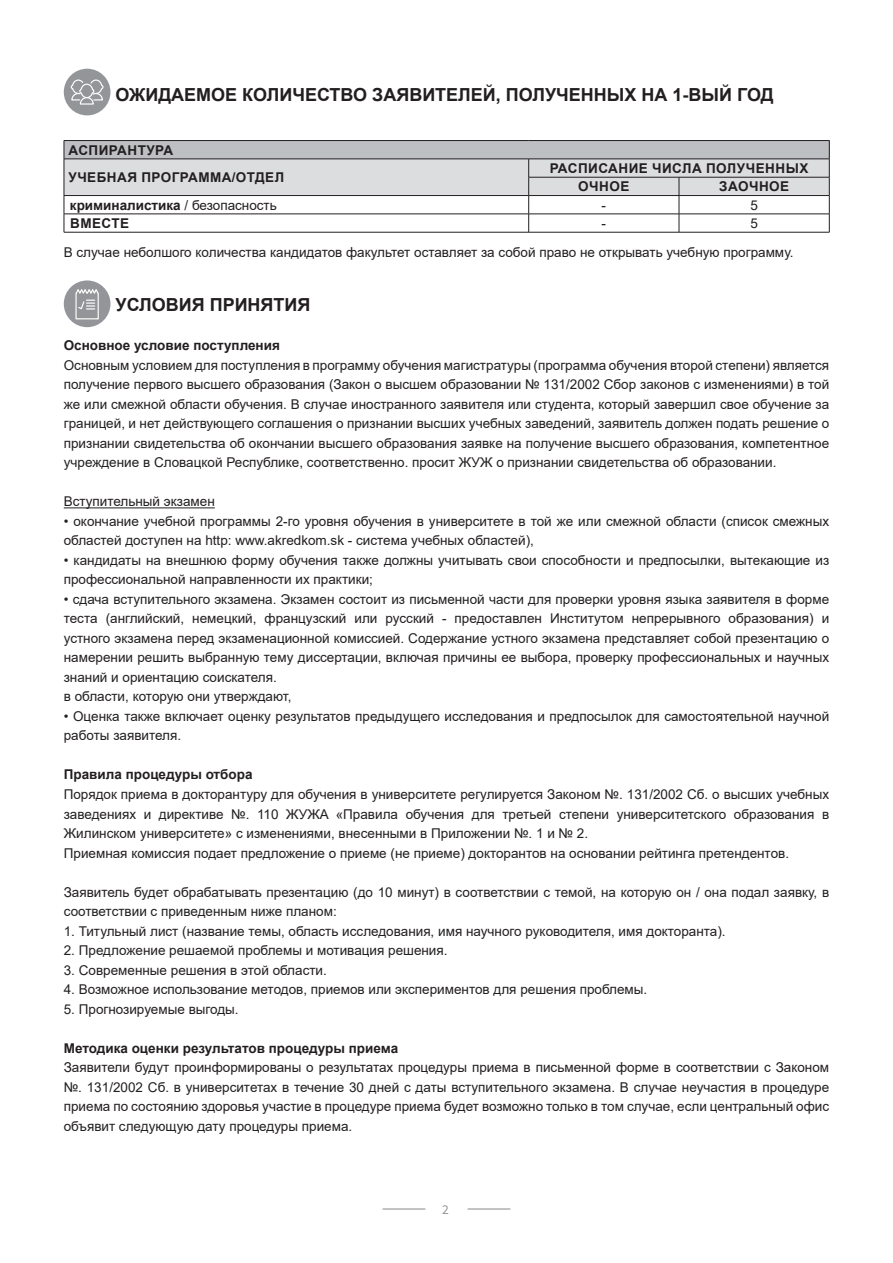
<style>
.page{position:relative;width:893px;height:1263px;background:#fff}
.page>*{position:absolute;margin:0;border:0;box-sizing:border-box;transform-origin:0 0}
.t1{font:700 18px "Arial";color:#231f20}
.t2{font:13.5px/19.5px "Arial";color:#231f20}
.t3{font:700 13.5px "Arial";color:#231f20}
.t4{font:700 13.5px/27.5px "Arial";letter-spacing:.035em;color:#231f20}
.t5{font:13.5px "Source Sans Pro";color:#939598}
.s1{font-weight:400}
</style>
<div class="page">
<hr style="left:383px;top:1208px;width:42px;height:1px;background:#939598">
<hr style="left:468px;top:1208px;width:42px;height:1px;background:#939598">
<hr style="left:64px;top:507px;width:151px;height:1px;background:#231f20">
<div style="left:64px;top:69px;width:46px;height:46px;background:#939598;border-radius:50%"></div>
<svg style="left:70px;top:79px;width:34px;height:26px"></svg>
<hr style="left:64px;top:140px;width:465px;height:1px;background:#231f20">
<hr style="left:529px;top:140px;width:300px;height:1px;background:#231f20">
<hr style="left:64px;top:232px;width:765px;height:1px;background:#231f20">
<svg style="left:64px;top:141px;width:766px;height:91px"></svg>
<div style="left:64px;top:280px;width:46px;height:47px;background:#939598;border-radius:50%"></div>
<svg style="left:75px;top:289px;width:24px;height:31px"></svg>
<h1 class="t1" style="left:115px;top:85px;width:660px">ОЖИДАЕМОЕ КОЛИЧЕСТВО ЗАЯВИТЕЛЕЙ, ПОЛУЧЕННЫХ НА 1-ВЫЙ ГОД</h1>
<p class="t4" style="left:68px;top:136px;width:217px">АСПИРАНТУРА<br>УЧЕБНАЯ ПРОГРАММА/ОТДЕЛ</p>
<p class="t4" style="left:578px;top:159px;width:232px;line-height:18.3px;text-indent:-29px">РАСПИСАНИЕ ЧИСЛА ПОЛУЧЕННЫХ<br>ОЧНОЕ</p>
<p class="t4" style="left:719px;top:173px;width:72px">ЗАОЧНОЕ</p>
<p class="t3" style="left:70px;top:197px;width:208px">криминалистика <span class="s1">/ безопасность</span></p>
<p class="t2" style="left:602px;top:195px;width:6px">-</p>
<p class="t2" style="left:750px;top:195px;width:9px">5</p>
<p class="t3" style="left:70px;top:216px;width:61px">ВМЕСТЕ</p>
<p class="t2" style="left:602px;top:214px;width:6px">-</p>
<p class="t2" style="left:64px;top:209px;width:731px;line-height:29.4px;text-indent:687px">5<br>В случае неболшого количества кандидатов факультет оставляет за собой право не открывать учебную программу.</p>
<h1 class="t1" style="left:115px;top:295px;width:196px">УСЛОВИЯ ПРИНЯТИЯ</h1>
<p class="t3" style="left:64px;top:338px;width:218px">Основное условие поступления</p>
<p class="t2" style="left:64px;top:355px;width:767px;text-align:justify">Основным условием для поступления в программу обучения магистратуры (программа обучения второй степени) является получение первого высшего образования (Закон о высшем образовании № 131/2002 Сбор законов с изменениями) в той же или смежной области обучения. В случае иностранного заявителя или студента, который завершил свое обучение за границей, и нет действующего соглашения о признании высших учебных заведений, заявитель должен подать решение о признании свидетельства об окончании высшего образования заявке на получение высшего образования, компетентное учреждение в Словацкой Республике, соответственно. просит ЖУЖ о признании свидетельства об образовании.</p>
<p class="t2" style="left:64px;top:492px;width:153px">Вступительный экзамен</p>
<p class="t2" style="left:64px;top:511px;width:767px">• окончание учебной программы 2-го уровня обучения в университете в той же или смежной области (список смежных областей доступен на http: www.akredkom.sk - система учебных областей),</p>
<p class="t2" style="left:64px;top:550px;width:767px">• кандидаты на внешнюю форму обучения также должны учитывать свои способности и предпосылки, вытекающие из профессиональной направленности их практики;</p>
<p class="t2" style="left:64px;top:589px;width:767px">• сдача вступительного экзамена. Экзамен состоит из письменной части для проверки уровня языка заявителя в форме теста (английский, немецкий, французский или русский - предоставлен Институтом непрерывного образования) и устного экзамена перед экзаменационной комиссией. Содержание устного экзамена представляет собой презентацию о намерении решить выбранную тему диссертации, включая причины ее выбора, проверку профессиональных и научных знаний и ориентацию соискателя.<br>в области, которую они утверждают,</p>
<p class="t2" style="left:64px;top:706px;width:767px">• Оценка также включает оценку результатов предыдущего исследования и предпосылок для самостоятельной научной работы заявителя.</p>
<p class="t3" style="left:64px;top:767px;width:190px">Правила процедуры отбора</p>
<p class="t2" style="left:64px;top:784px;width:767px">Порядок приема в докторантуру для обучения в университете регулируется Законом №. 131/2002 Сб. о высших учебных заведениях и директиве №. 110 ЖУЖA «Правила обучения для третьей степени университетского образования в Жилинском университете» с изменениями, внесенными в Приложении №. 1 и № 2.<br>Приемная комиссия подает предложение о приеме (не приеме) докторантов на основании рейтинга претендентов.</p>
<p class="t2" style="left:64px;top:882px;width:767px">Заявитель будет обрабатывать презентацию (до 10 минут) в соответствии с темой, на которую он / она подал заявку, в соответствии с приведенным ниже планом:</p>
<p class="t2" style="left:64px;top:921px;width:663px">1. Титульный лист (название темы, область исследования, имя научного руководителя, имя докторанта).</p>
<p class="t2" style="left:64px;top:940px;width:385px">2. Предложение решаемой проблемы и мотивация решения.</p>
<p class="t2" style="left:64px;top:960px;width:265px">3. Современные решения в этой области.</p>
<p class="t2" style="left:64px;top:979px;width:585px">4. Возможное использование методов, приемов или экспериментов для решения проблемы.</p>
<p class="t2" style="left:64px;top:999px;width:176px">5. Прогнозируемые выгоды.</p>
<p class="t3" style="left:64px;top:1040px;width:336px">Методика оценки результатов процедуры приема</p>
<p class="t2" style="left:64px;top:1057px;width:767px;text-align:justify">Заявители будут проинформированы о результатах процедуры приема в письменной форме в соответствии с Законом №. 131/2002 Сб. в университетах в течение 30 дней с даты вступительного экзамена. В случае неучастия в процедуре приема по состоянию здоровья участие в процедуре приема будет возможно только в том случае, если центральный офис объявит следующую дату процедуры приема.</p>
<p class="t5" style="left:442px;top:1204px;width:8px">2</p>
</div>
